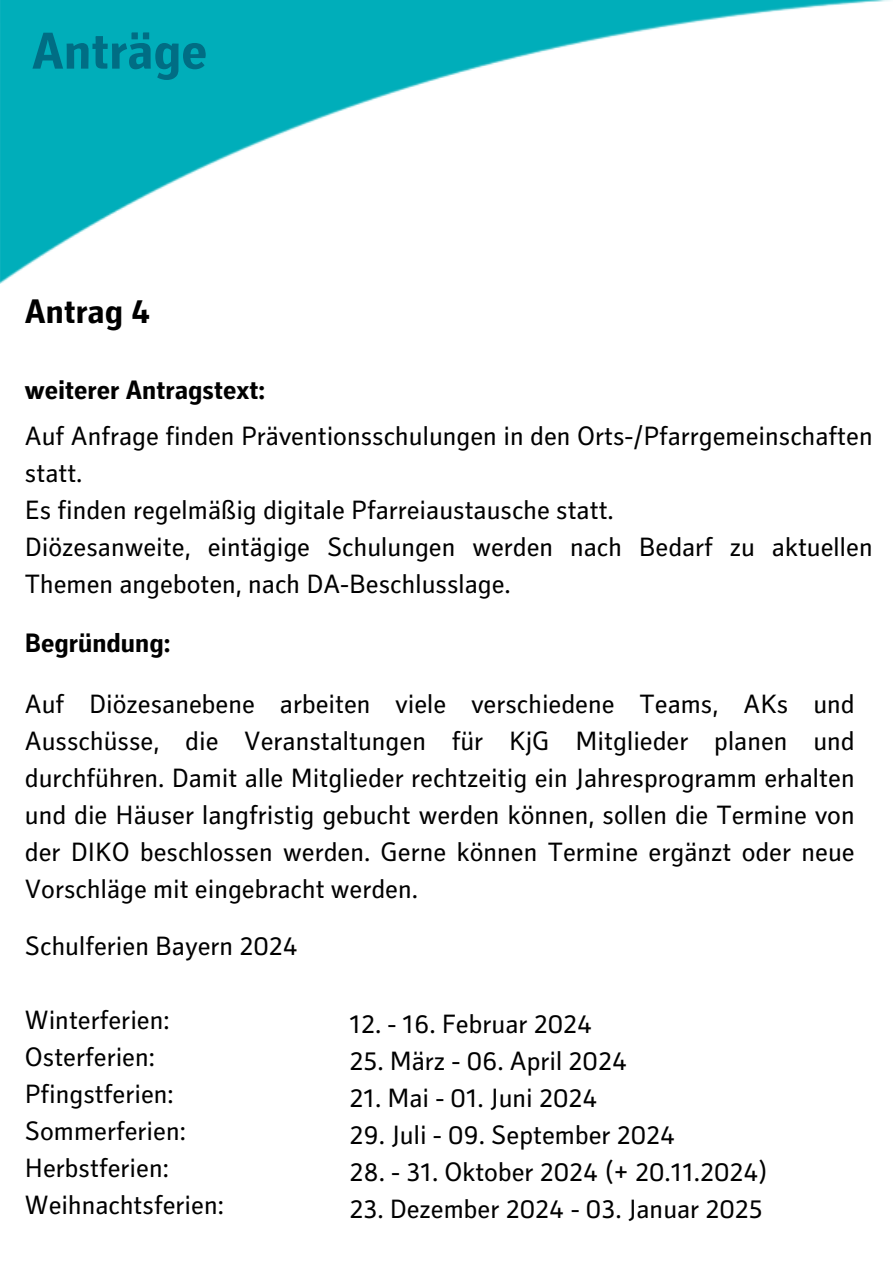
<style>
.page{position:relative;width:893px;height:1264px;background:#fff}
.page>*{position:absolute;margin:0;border:0;box-sizing:border-box;transform-origin:0 0}
.t1{font:700 52.5px "Secca Kj G";color:#006d84}
.t2{font:700 34.5px "Secca Kj G";color:#000}
.t3{font:27px/37px "Secca Kj G";color:#000}
.t4{font:700 27px "Secca Kj G";color:#000}
</style>
<div class="page">
<img style="left:0;top:0;width:890px;height:283px">
<p class="t1" style="left:32px;top:31px;width:177px">Anträge</p>
<p class="t2" style="left:25px;top:298px;width:127px">Antrag 4</p>
<p class="t4" style="left:25px;top:380px;width:242px">weiterer Antragstext:</p>
<p class="t3" style="left:25px;top:420px;width:849px">Auf Anfrage finden Präventionsschulungen in den Orts-/Pfarrgemeinschaften statt.</p>
<p class="t3" style="left:25px;top:494px;width:590px">Es finden regelmäßig digitale Pfarreiaustausche statt.</p>
<p class="t3" style="left:25px;top:532px;width:849px">Diözesanweite, eintägige Schulungen werden nach Bedarf zu aktuellen<br>Themen angeboten, nach DA-Beschlusslage.</p>
<p class="t4" style="left:25px;top:633px;width:147px">Begründung:</p>
<p class="t3" style="left:25px;top:688px;width:831px;text-align:justify">Auf Diözesanebene arbeiten viele verschiedene Teams, AKs und Ausschüsse, die Veranstaltungen für KjG Mitglieder planen und durchführen. Damit alle Mitglieder rechtzeitig ein Jahresprogramm erhalten und die Häuser langfristig gebucht werden können, sollen die Termine von der DIKO beschlossen werden. Gerne können Termine ergänzt oder neue Vorschläge mit eingebracht werden.</p>
<p class="t3" style="left:25px;top:930px;width:275px">Schulferien Bayern 2024</p>
<p class="t3" style="left:25px;top:1004px;width:146px">Winterferien:</p>
<p class="t3" style="left:25px;top:1041px;width:131px">Osterferien:</p>
<p class="t3" style="left:25px;top:1078px;width:150px">Pfingstferien:</p>
<p class="t3" style="left:25px;top:1116px;width:162px">Sommerferien:</p>
<p class="t3" style="left:25px;top:1153px;width:145px">Herbstferien:</p>
<p class="t3" style="left:25px;top:1190px;width:200px">Weihnachtsferien:</p>
<p class="t3" style="left:349px;top:1008px;width:244px">12. - 16. Februar 2024</p>
<p class="t3" style="left:349px;top:1045px;width:279px">25. März - 06. April 2024</p>
<p class="t3" style="left:349px;top:1082px;width:250px">21. Mai - 01. Juni 2024</p>
<p class="t3" style="left:349px;top:1119px;width:328px">29. Juli - 09. September 2024</p>
<p class="t3" style="left:349px;top:1157px;width:419px">28. - 31. Oktober 2024 (+ 20.11.2024)</p>
<p class="t3" style="left:349px;top:1194px;width:415px">23. Dezember 2024 - 03. Januar 2025</p>
</div>
